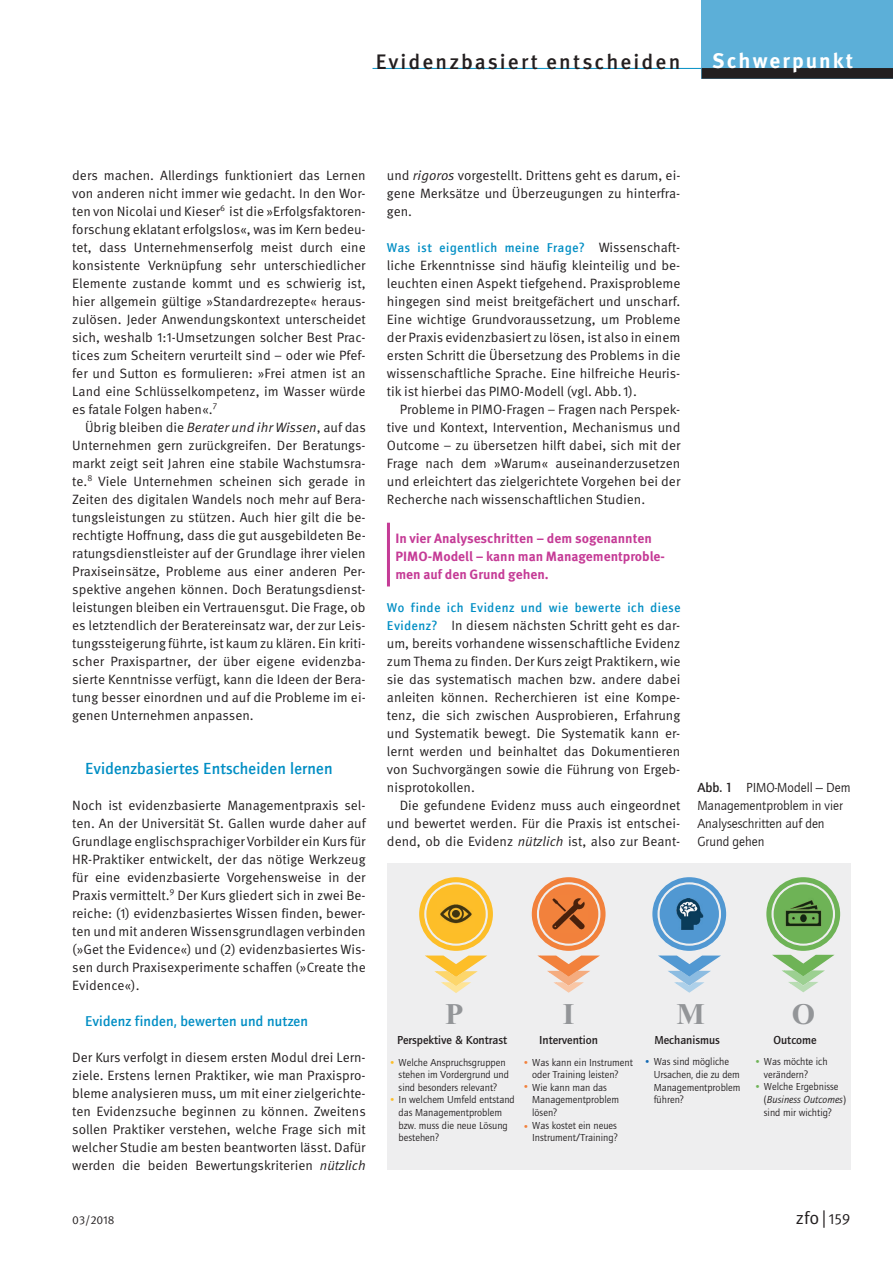
<style>
.page{position:relative;width:893px;height:1263px;background:#fff}
.page>*{position:absolute;margin:0;border:0;box-sizing:border-box;transform-origin:0 0}
.t1{font:700 30px "Times New Roman";color:#939598}
.t2{font:500 21px "Meta Pro";letter-spacing:.1em;color:#231f20}
.t3{font:700 21px "Meta Pro";letter-spacing:.095em;color:#fff}
.t4{font:18px "Meta Pro Norm";color:#231f20}
.t5{font:500 16.5px "ITC Quay Sans Com";letter-spacing:.015em;color:#008ec4}
.t6{font:500 14.7px "ITC Quay Sans Com";letter-spacing:.015em;color:#008ec4}
.t7{font:13.5px/18px "Meta Pro Norm";color:#231f20;text-align:justify}
.t8{font:700 13.5px/18px "Meta Pro";color:#c53b96}
.t9{font:13.5px/18px "ITC Quay Sans Com";color:#231f20}
.t10{font:500 13.2px "ITC Quay Sans Com";letter-spacing:.05em;color:#008ec4}
.t11{font:500 12px "ITC Quay Sans Com";color:#231f20}
.t12{font:11.7px "Meta Pro Norm";letter-spacing:-.005em;color:#231f20}
.t13{font:10.5px/12.6px "ITC Quay Sans Com";color:#231f20}
.t14{font:10.5px "ITC Quay Sans Com";color:#f2813c}
.s1{font-family:"Meta Pro Norm Ita"}
.s2{font-family:"Meta Pro Norm";font-weight:400;font-size:13.5px;color:#231f20}
.s3{font-family:"ITC Quay Sans Com";font-weight:500;font-size:13.2px;color:#008ec4}
.s4{font-weight:500}
.s5{color:#6eb356}
.s6{color:#1269b4}
.s7{color:#fdbe28}
.s8{color:#f2813c}
.s9{font-style:italic}
.s10{font-family:"Syntax LT Std"}
.s11{font-size:15px}
</style>
<div class="page">
<hr style="left:372px;top:68px;width:345px;height:1px;background:#008ec4">
<div style="left:702px;top:0;width:191px;height:79px;background:#5cafd8"></div>
<div style="left:702px;top:68px;width:191px;height:11px;background:#231f20"></div>
<hr style="left:387px;top:523px;width:3px;height:63px;background:#c53b96">
<div style="left:387px;top:864px;width:463px;height:306px;background:#eeeeef"></div>
<svg style="left:766px;top:877px;width:74px;height:115px"></svg>
<img style="left:785px;top:896px;width:37px;height:36px">
<svg style="left:419px;top:877px;width:74px;height:116px"></svg>
<img style="left:438px;top:896px;width:36px;height:36px">
<svg style="left:532px;top:877px;width:74px;height:116px"></svg>
<img style="left:550px;top:896px;width:37px;height:36px">
<svg style="left:652px;top:877px;width:74px;height:116px"></svg>
<img style="left:677px;top:899px;width:26px;height:30px">
<h2 class="t2" style="left:376px;top:45px;width:306px">Evidenzbasiert entscheiden</h2>
<h2 class="t3" style="left:712px;top:44px;width:143px">Schwerpunkt</h2>
<p class="t7" style="left:72px;top:165px;width:295px;text-align:left">ders machen. Allerdings funktioniert das Lernen von anderen nicht immer wie gedacht. In den Wor&shy;ten von Nicolai und Kieser<sup>6</sup> ist die »Erfolgsfaktoren&shy;forschung eklatant erfolgslos«, was im Kern bedeu&shy;tet, dass Unternehmenserfolg meist durch eine konsistente Verknüpfung sehr unterschiedlicher Elemente zustande kommt und es schwierig ist, hier allgemein gültige »Standardrezepte« heraus&shy;zulösen. Jeder Anwendungskontext unterscheidet sich, weshalb 1:1-Umsetzungen solcher Best Prac&shy;tices zum Scheitern verurteilt sind – oder wie Pfef&shy;fer und Sutton es formulieren: »Frei atmen ist an Land eine Schlüsselkompetenz, im Wasser würde es fatale Folgen haben«.<sup>7</sup></p>
<p class="t7" style="left:72px;top:417px;width:295px;text-indent:13px">Übrig bleiben die <span class="s1">Berater und ihr Wissen</span>, auf das Unternehmen gern zurückgreifen. Der Beratungs&shy;markt zeigt seit Jahren eine stabile Wachstumsra&shy;te.<sup>8</sup> Viele Unternehmen scheinen sich gerade in Zeiten des digitalen Wandels noch mehr auf Bera&shy;tungsleistungen zu stützen. Auch hier gilt die be&shy;rechtigte Hoffnung, dass die gut ausgebildeten Be&shy;ratungsdienstleister auf der Grundlage ihrer vielen Praxiseinsätze, Probleme aus einer anderen Per&shy;spektive angehen können. Doch Beratungsdienst&shy;leistungen bleiben ein Vertrauensgut. Die Frage, ob es letztendlich der Beratereinsatz war, der zur Leis&shy;tungssteigerung führte, ist kaum zu klären. Ein kriti&shy;scher Praxispartner, der über eigene evidenzba&shy;sierte Kenntnisse verfügt, kann die Ideen der Bera&shy;tung besser einordnen und auf die Probleme im ei&shy;genen Unternehmen anpassen.</p>
<p class="t5" style="left:85px;top:758px;width:249px">Evidenzbasiertes Entscheiden lernen</p>
<p class="t7" style="left:72px;top:795px;width:295px">Noch ist evidenzbasierte Managementpraxis sel&shy;ten. An der Universität St. Gallen wurde daher auf Grundlage englischsprachiger Vorbilder ein Kurs für HR-Praktiker entwickelt, der das nötige Werkzeug für eine evidenzbasierte Vorgehensweise in der Praxis vermittelt.<sup>9</sup> Der Kurs gliedert sich in zwei Be&shy;reiche: (1) evidenzbasiertes Wissen finden, bewer&shy;ten und mit anderen Wissensgrundlagen verbinden (»Get the Evidence«) und (2) evidenzbasiertes Wis&shy;sen durch Praxisexperimente schaffen (»Create the Evidence«).</p>
<p class="t6" style="left:85px;top:1012px;width:224px">Evidenz finden, bewerten und nutzen</p>
<p class="t7" style="left:72px;top:1047px;width:295px">Der Kurs verfolgt in diesem ersten Modul drei Lern&shy;ziele. Erstens lernen Praktiker, wie man Praxispro&shy;bleme analysieren muss, um mit einer zielgerichte&shy;ten Evidenzsuche beginnen zu können. Zweitens sollen Praktiker verstehen, welche Frage sich mit welcher Studie am besten beantworten lässt. Dafür werden die beiden Bewertungskriterien <span class="s1">nützlich</span></p>
<p class="t7" style="left:387px;top:165px;width:295px">und <span class="s1">rigoros</span> vorgestellt. Drittens geht es darum, ei&shy;gene Merksätze und Überzeugungen zu hinterfra&shy;gen.</p>
<p class="t10" style="left:387px;top:239px;width:293px">Was ist eigentlich meine Frage? <span class="s2">Wissenschaft-</span></p>
<p class="t7" style="left:387px;top:255px;width:295px">liche Erkenntnisse sind häufig kleinteilig und be&shy;leuchten einen Aspekt tiefgehend. Praxisprobleme hingegen sind meist breitgefächert und unscharf.<br>Eine wichtige Grundvoraussetzung, um Probleme der Praxis evidenzbasiert zu lösen, ist also in einem ersten Schritt die Übersetzung des Problems in die wissenschaftliche Sprache. Eine hilfreiche Heuris&shy;tik ist hierbei das PIMO-Modell (vgl. Abb.1).</p>
<p class="t7" style="left:387px;top:399px;width:295px;text-indent:13px">Probleme in PIMO-Fragen – Fragen nach Perspek&shy;tive und Kontext, Intervention, Mechanismus und Outcome – zu übersetzen hilft dabei, sich mit der Frage nach dem »Warum« auseinanderzusetzen und erleichtert das zielgerichtete Vorgehen bei der Recherche nach wissenschaftlichen Studien.</p>
<p class="t8" style="left:395px;top:528px;width:271px">In vier Analyseschritten – dem sogenannten<br>PIMO-Modell – kann man Managementproble&shy;men auf den Grund gehen.</p>
<p class="t10" style="left:387px;top:599px;width:295px">Wo finde ich Evidenz und wie bewerte ich diese</p>
<p class="t7" style="left:387px;top:615px;width:295px"><span class="s3">Evidenz?</span> In diesem nächsten Schritt geht es dar&shy;um, bereits vorhandene wissenschaftliche Evidenz zum Thema zu finden. Der Kurs zeigt Praktikern, wie sie das systematisch machen bzw. andere dabei anleiten können. Recherchieren ist eine Kompe&shy;tenz, die sich zwischen Ausprobieren, Erfahrung und Systematik bewegt. Die Systematik kann er&shy;lernt werden und beinhaltet das Dokumentieren von Suchvorgängen sowie die Führung von Ergeb&shy;nisprotokollen.</p>
<p class="t7" style="left:387px;top:795px;width:295px;text-indent:13px">Die gefundene Evidenz muss auch eingeordnet und bewertet werden. Für die Praxis ist entschei&shy;dend, ob die Evidenz <span class="s1">nützlich</span> ist, also zur Beant-</p>
<p class="t9" style="left:697px;top:778px;width:155px"><span class="s4">Abb. 1</span> PIMO-Modell – Dem<br>Managementproblem in vier<br>Analyseschritten auf den<br>Grund gehen</p>
<h1 class="t1" style="left:445px;top:992px;width:20px">P</h1>
<h1 class="t1" style="left:563px;top:992px;width:13px">I</h1>
<h1 class="t1" style="left:677px;top:992px;width:30px">M</h1>
<h1 class="t1" style="left:792px;top:992px;width:25px">O</h1>
<p class="t13" style="left:754px;top:1055px;width:75px"><span class="s5">•</span> Was möchte ich</p>
<p class="t13" style="left:754px;top:1080px;width:86px"><span class="s5">•</span> Welche Ergebnisse</p>
<p class="t11" style="left:539px;top:1033px;width:60px">Intervention</p>
<p class="t11" style="left:654px;top:1033px;width:67px">Mechanismus</p>
<p class="t11" style="left:397px;top:1033px;width:111px">Perspektive &amp; Kontrast</p>
<p class="t11" style="left:773px;top:1033px;width:45px">Outcome</p>
<p class="t13" style="left:654px;top:1055px;width:88px;text-indent:-10px"><span class="s6">•</span> Was sind mögliche<br>Ursachen, die zu dem<br>Managementproblem führen?</p>
<p class="t13" style="left:389px;top:1056px;width:118px"><span class="s7">•</span> Welche Anspruchsgruppen</p>
<p class="t13" style="left:389px;top:1093px;width:127px"><span class="s7">•</span> In welchem Umfeld entstand</p>
<p class="t13" style="left:522px;top:1056px;width:112px"><span class="s8">•</span> Was kann ein Instrument</p>
<p class="t13" style="left:522px;top:1081px;width:86px"><span class="s8">•</span> Wie kann man das</p>
<p class="t14" style="left:522px;top:1120px;width:9px">•</p>
<p class="t13" style="left:764px;top:1068px;width:46px">verändern?</p>
<p class="t13" style="left:764px;top:1093px;width:84px">(<span class="s9">Business Outcomes</span>) sind mir wichtig?</p>
<p class="t13" style="left:532px;top:1068px;width:88px">oder Training leisten?</p>
<p class="t13" style="left:532px;top:1093px;width:88px">Managementproblem lösen?<br>Was kostet ein neues<br>Instrument<span class="s10">/</span>Training?</p>
<p class="t13" style="left:399px;top:1068px;width:112px">stehen im Vordergrund und sind besonders relevant?</p>
<p class="t13" style="left:399px;top:1106px;width:111px">das Managementproblem bzw. muss die neue Lösung bestehen?</p>
<p class="t12" style="left:72px;top:1211px;width:44px">03/2018</p>
<h3 class="t4" style="left:796px;top:1204px;width:56px">zfo|<span class="s11">159</span></h3>
</div>
